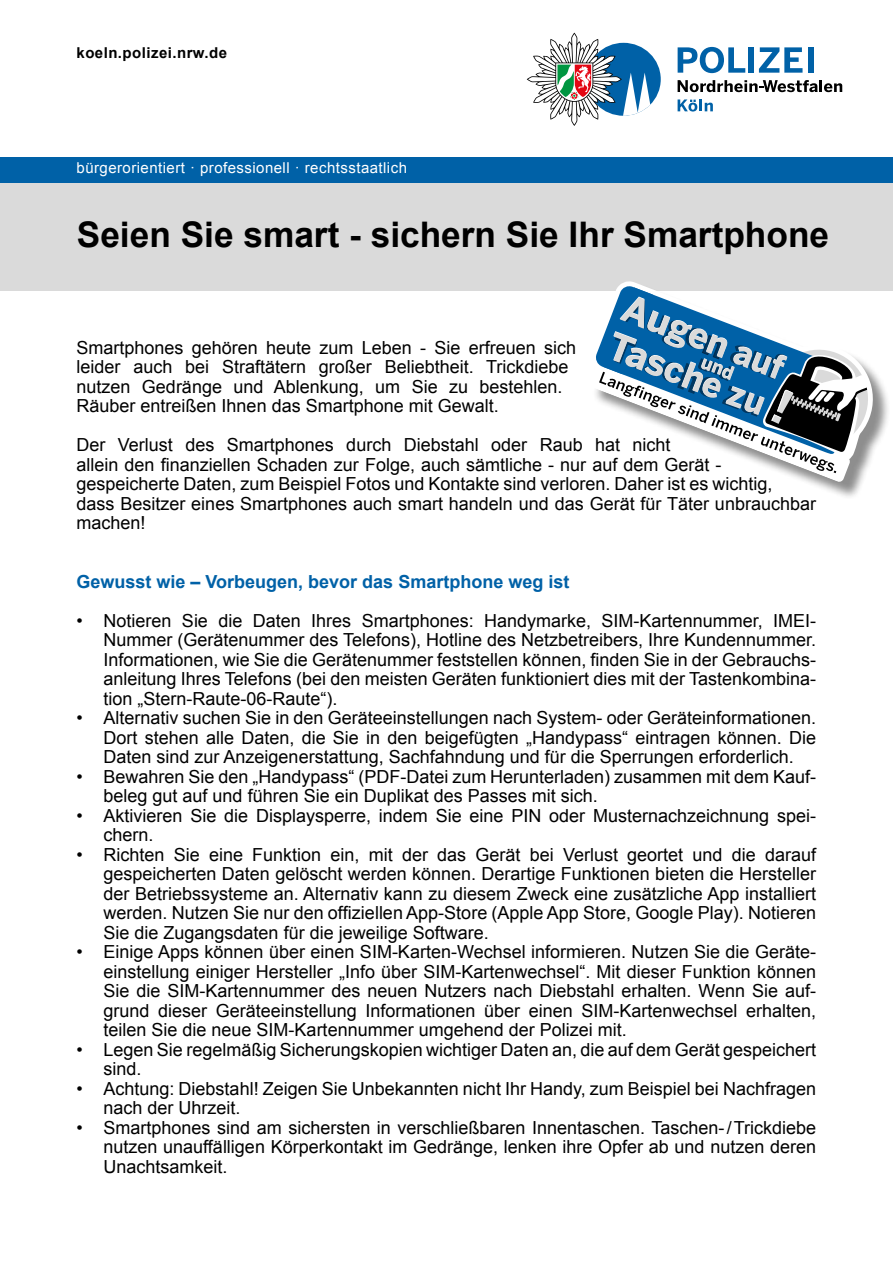
<style>
.page{position:relative;width:893px;height:1263px;background:#fff}
.page>*{position:absolute;margin:0;border:0;box-sizing:border-box;transform-origin:0 0}
.t1{font:700 35.25px "Arial";color:#000}
.t2{font:18px/19.5px "Arial";color:#000}
.t3{font:700 18px "Arial";color:#0061a7}
.t4{font:15px "Arial";letter-spacing:.03em;color:#fff}
.t5{font:700 15px "Arial";letter-spacing:.03em;color:#000}
</style>
<div class="page">
<div style="left:0;top:183px;width:893px;height:107px;background:#dadada"></div>
<div style="left:0;top:157px;width:893px;height:26px;background:#0061a7"></div>
<svg style="left:678px;top:47px;width:67px;height:26px"></svg>
<div style="left:748px;top:47px;width:6px;height:26px;background:#0061a7"></div>
<svg style="left:759px;top:47px;width:43px;height:26px"></svg>
<div style="left:808px;top:47px;width:6px;height:26px;background:#0061a7"></div>
<svg style="left:678px;top:80px;width:164px;height:12px"></svg>
<svg style="left:678px;top:99px;width:35px;height:13px"></svg>
<div style="left:586px;top:43px;width:75px;height:73px;background:#0061a7;border-radius:50%"></div>
<svg style="left:527px;top:33px;width:123px;height:93px"></svg>
<div style="left:592px;top:284px;width:299px;height:216px;background:#000;opacity:.45"></div>
<svg style="left:585px;top:281px;width:289px;height:203px"></svg>
<svg style="left:589px;top:285px;width:291px;height:197px"></svg>
<p class="t5" style="left:77px;top:42px;width:152px">koeln.polizei.nrw.de</p>
<p class="t4" style="left:77px;top:157px;width:332px">bürgerorientiert · professionell · rechtsstaatlich</p>
<h1 class="t1" style="left:77px;top:210px;width:754px">Seien Sie smart - sichern Sie Ihr Smartphone</h1>
<p class="t2" style="left:77px;top:338px;width:501px">Smartphones gehören heute zum Leben - Sie erfreuen sich leider auch bei Straftätern großer Beliebtheit. Trickdiebe nutzen Gedränge und Ablenkung, um Sie zu bestehlen.<br>Räuber entreißen Ihnen das Smartphone mit Gewalt.</p>
<p class="t2" style="left:77px;top:435px;width:741px">Der Verlust des Smartphones durch Diebstahl oder Raub hat nicht<br>allein den finanziellen Schaden zur Folge, auch sämtliche - nur auf dem Gerät - gespeicherte Daten, zum Beispiel Fotos und Kontakte sind verloren. Daher ist es wichtig,<br>dass Besitzer eines Smartphones auch smart handeln und das Gerät für Täter unbrauchbar machen!</p>
<p class="t3" style="left:77px;top:569px;width:494px">Gewusst wie – Vorbeugen, bevor das Smartphone weg ist</p>
<p class="t2" style="left:104px;top:611px;width:714px;text-align:justify;text-indent:-27px">• Notieren Sie die Daten Ihres Smartphones: Handymarke, SIM-Kartennummer, IMEI-Nummer (Gerätenummer des Telefons), Hotline des Netzbetreibers, Ihre Kundennummer.<br>Informationen, wie Sie die Gerätenummer feststellen können, finden Sie in der Gebrauchs&shy;anleitung Ihres Telefons (bei den meisten Geräten funktioniert dies mit der Tastenkombina&shy;tion „Stern-Raute-06-Raute“).</p>
<p class="t2" style="left:104px;top:708px;width:714px;text-align:justify;text-indent:-27px">• Alternativ suchen Sie in den Geräteeinstellungen nach System- oder Geräteinformationen.<br>Dort stehen alle Daten, die Sie in den beigefügten „Handypass“ eintragen können. Die Daten sind zur Anzeigenerstattung, Sachfahndung und für die Sperrungen erforderlich.</p>
<p class="t2" style="left:104px;top:767px;width:714px;text-indent:-27px">• Bewahren Sie den „Handypass“ (PDF-Datei zum Herunterladen) zusammen mit dem Kauf&shy;beleg gut auf und führen Sie ein Duplikat des Passes mit sich.</p>
<p class="t2" style="left:104px;top:806px;width:714px;text-indent:-27px">• Aktivieren Sie die Displaysperre, indem Sie eine PIN oder Musternachzeichnung spei&shy;chern.</p>
<p class="t2" style="left:104px;top:845px;width:714px;text-align:justify;text-indent:-27px">• Richten Sie eine Funktion ein, mit der das Gerät bei Verlust geortet und die darauf gespeicherten Daten gelöscht werden können. Derartige Funktionen bieten die Hersteller der Betriebssysteme an. Alternativ kann zu diesem Zweck eine zusätzliche App installiert werden. Nutzen Sie nur den offiziellen App-Store (Apple App Store, Google Play). Notieren Sie die Zugangsdaten für die jeweilige Software.</p>
<p class="t2" style="left:104px;top:942px;width:714px;text-align:justify;text-indent:-27px">• Einige Apps können über einen SIM-Karten-Wechsel informieren. Nutzen Sie die Geräte&shy;einstellung einiger Hersteller „Info über SIM-Kartenwechsel“. Mit dieser Funktion können Sie die SIM-Kartennummer des neuen Nutzers nach Diebstahl erhalten. Wenn Sie auf&shy;grund dieser Geräteeinstellung Informationen über einen SIM-Kartenwechsel erhalten, teilen Sie die neue SIM-Kartennummer umgehend der Polizei mit.</p>
<p class="t2" style="left:104px;top:1039px;width:714px;text-indent:-27px">• Legen Sie regelmäßig Sicherungskopien wichtiger Daten an, die auf dem Gerät gespeichert sind.</p>
<p class="t2" style="left:104px;top:1078px;width:714px;text-indent:-27px">• Achtung: Diebstahl! Zeigen Sie Unbekannten nicht Ihr Handy, zum Beispiel bei Nachfragen nach der Uhrzeit.</p>
<p class="t2" style="left:104px;top:1117px;width:714px;text-align:justify;text-indent:-27px">• Smartphones sind am sichersten in verschließbaren Innentaschen. Taschen-/Trickdiebe nutzen unauffälligen Körperkontakt im Gedränge, lenken ihre Opfer ab und nutzen deren Unachtsamkeit.</p>
</div>
